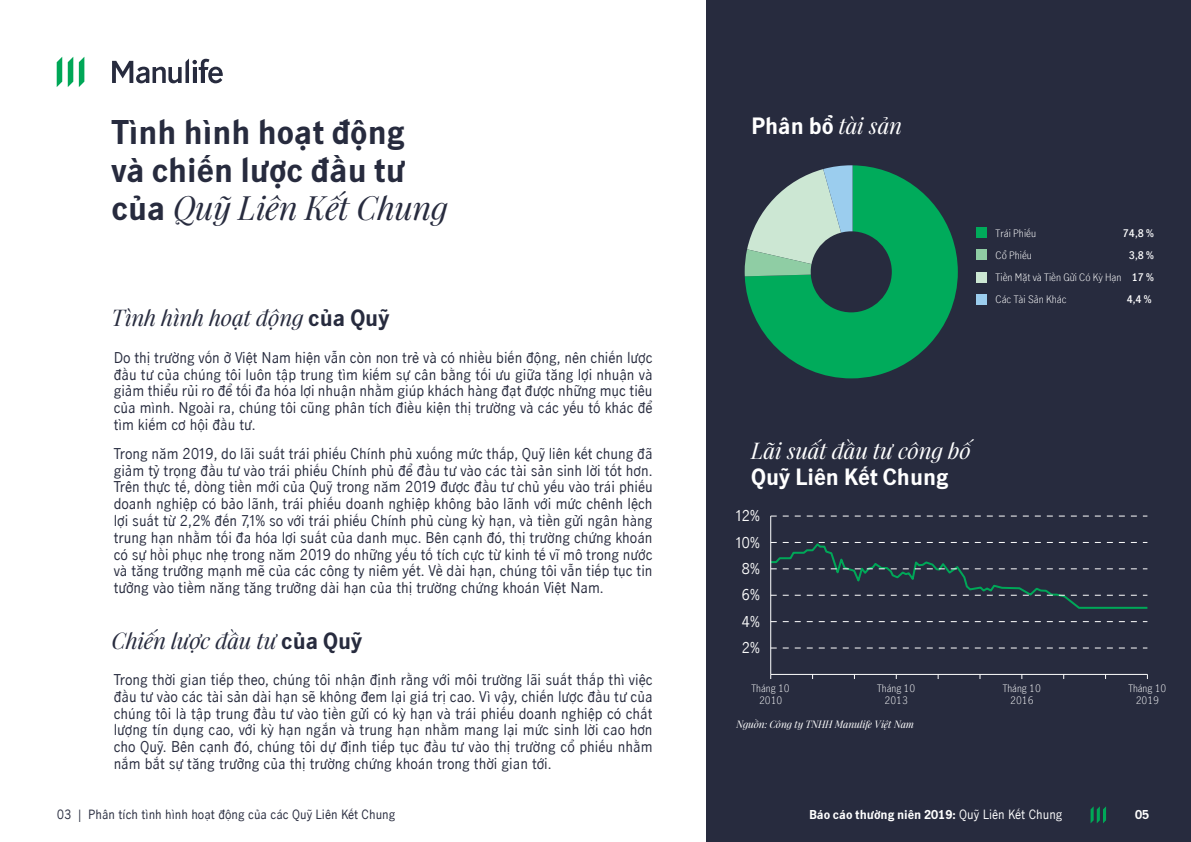
<style>
.page{position:relative;width:1191px;height:842px;background:#fff}
.page>*{position:absolute;margin:0;border:0;box-sizing:border-box;transform-origin:0 0}
.t1{font:700 32px/38.4px "Manulife JH Sans";color:#272b3e}
.t2{font:italic 32px "Manulife JH Serif";color:#272b3e}
.t3{font:italic 22px "Manulife JH Serif";color:#272b3e}
.t4{font:700 22px "Manulife JH Sans";color:#fff}
.t5{font:italic 22px "Manulife JH Serif";color:#fff}
.t6{font:14px/16.8px "Manulife JH Sans";color:#272b3e;text-align:justify}
.t7{font:14px "Manulife JH Sans";color:#fafafa}
.t8{font:12px "Manulife JH Sans";color:#272b3e}
.t9{font:700 12px "Manulife JH Sans";color:#fff}
.t10{font:300 10.2px/22.2px "Manulife JH Sans";color:#fff;text-align:justify}
.t11{font:300 10.2px/12.4px "Manulife JH Sans";color:#f9fafb;text-align:center;scale:.96 1}
.t12{font:600 10.2px "Manulife JH Sans";color:#fff}
.t13{font:italic 10px "Manulife JH Serif";color:#fff}
.s1{font-family:"Manulife JH Sans";font-weight:700;font-style:normal}
.s2{font-family:"Manulife JH Serif";font-weight:400;font-style:italic}
.s3{font-weight:600}
.s4{font-weight:400}
</style>
<div class="page">
<div style="left:707px;top:0;width:484px;height:842px;background:#272b3e"></div>
<svg style="left:79px;top:57px;width:5px;height:30px"></svg>
<svg style="left:68px;top:57px;width:5px;height:30px"></svg>
<svg style="left:57px;top:57px;width:5px;height:30px"></svg>
<svg style="left:112px;top:59px;width:111px;height:24px"></svg>
<svg style="left:1090px;top:806px;width:16px;height:17px"></svg>
<div style="left:976px;top:227px;width:11px;height:11px;background:#00ab5b"></div>
<div style="left:976px;top:272px;width:11px;height:11px;background:#cce7d3"></div>
<div style="left:976px;top:250px;width:11px;height:10px;background:#8fcda4"></div>
<div style="left:976px;top:294px;width:11px;height:11px;background:#9bcdee"></div>
<svg style="left:745px;top:165px;width:212px;height:213px;fill:#00ab5b"></svg>
<svg style="left:744px;top:165px;width:108px;height:111px"></svg>
<div style="left:810px;top:231px;width:81px;height:81px;background:#272b3e;border-radius:50%"></div>
<hr style="left:770px;top:674px;width:377px;height:1px;background:#fff">
<hr style="left:770px;top:516px;width:1px;height:158px;background:#fff">
<svg style="left:770px;top:648px;width:377px;height:1px"></svg>
<svg style="left:770px;top:621px;width:377px;height:1px"></svg>
<svg style="left:770px;top:541px;width:378px;height:69px"></svg>
<svg style="left:770px;top:516px;width:377px;height:1px"></svg>
<h1 class="t1" style="left:111px;top:111px;width:295px">Tình hình hoạt động và chiến lược đầu tư</h1>
<h1 class="t2" style="left:111px;top:185px;width:338px"><span class="s1">của</span> Quỹ Liên Kết Chung</h1>
<h2 class="t3" style="left:111px;top:302px;width:279px">Tình hình hoạt động <span class="s1">của Quỹ</span></h2>
<p class="t6" style="left:114px;top:348px;width:540px">Do thị trường vốn ở Việt Nam hiện vẫn còn non trẻ và có nhiều biến động, nên chiến lược đầu tư của chúng tôi luôn tập trung tìm kiếm sự cân bằng tối ưu giữa tăng lợi nhuận và giảm thiểu rủi ro để tối đa hóa lợi nhuận nhằm giúp khách hàng đạt được những mục tiêu của mình. Ngoài ra, chúng tôi cũng phân tích điều kiện thị trường và các yếu tố khác để tìm kiếm cơ hội đầu tư.</p>
<p class="t6" style="left:114px;top:444px;width:540px">Trong năm 2019, do lãi suất trái phiếu Chính phủ xuống mức thấp, Quỹ liên kết chung đã giảm tỷ trọng đầu tư vào trái phiếu Chính phủ để đầu tư vào các tài sản sinh lời tốt hơn.<br>Trên thực tế, dòng tiền mới của Quỹ trong năm 2019 được đầu tư chủ yếu vào trái phiếu doanh nghiệp có bảo lãnh, trái phiếu doanh nghiệp không bảo lãnh với mức chênh lệch lợi suất từ 2,2% đến 7,1% so với trái phiếu Chính phủ cùng kỳ hạn, và tiền gửi ngân hàng trung hạn nhằm tối đa hóa lợi suất của danh mục. Bên cạnh đó, thị trường chứng khoán có sự hồi phục nhẹ trong năm 2019 do những yếu tố tích cực từ kinh tế vĩ mô trong nước và tăng trưởng mạnh mẽ của các công ty niêm yết. Về dài hạn, chúng tôi vẫn tiếp tục tin tưởng vào tiềm năng tăng trưởng dài hạn của thị trường chứng khoán Việt Nam.</p>
<h2 class="t3" style="left:111px;top:624px;width:252px">Chiến lược đầu tư <span class="s1">của Quỹ</span></h2>
<p class="t6" style="left:114px;top:671px;width:540px">Trong thời gian tiếp theo, chúng tôi nhận định rằng với môi trường lãi suất thấp thì việc đầu tư vào các tài sản dài hạn sẽ không đem lại giá trị cao. Vì vậy, chiến lược đầu tư của chúng tôi là tập trung đầu tư vào tiền gửi có kỳ hạn và trái phiếu doanh nghiệp có chất lượng tín dụng cao, với kỳ hạn ngắn và trung hạn nhằm mang lại mức sinh lời cao hơn cho Quỹ. Bên cạnh đó, chúng tôi dự định tiếp tục đầu tư vào thị trường cổ phiếu nhằm nắm bắt sự tăng trưởng của thị trường chứng khoán trong thời gian tới.</p>
<h2 class="t4" style="left:751px;top:111px;width:152px">Phân bổ <span class="s2">tài sản</span></h2>
<p class="t10" style="left:995px;top:221px;width:42px">Trái Phiếu</p>
<p class="t12" style="left:1122px;top:226px;width:33px">74,8 %</p>
<p class="t10" style="left:995px;top:244px;width:38px">Cổ Phiếu</p>
<p class="t10" style="left:995px;top:244px;width:160px;text-indent:133px"><span class="s3">3,8 % </span>Tiền Mặt và Tiền Gửi Có Kỳ Hạn <span class="s3">17 % </span>Các Tài Sản Khác</p>
<p class="t12" style="left:1126px;top:292px;width:27px">4,4 %</p>
<h2 class="t5" style="left:751px;top:434px;width:221px">Lãi suất đầu tư công bố</h2>
<h2 class="t4" style="left:751px;top:462px;width:199px">Quỹ Liên Kết Chung</h2>
<p class="t7" style="left:736px;top:506px;width:25px">12%</p>
<p class="t7" style="left:736px;top:532px;width:25px">10%</p>
<p class="t7" style="left:741px;top:558px;width:20px">8%</p>
<p class="t7" style="left:741px;top:585px;width:20px">6%</p>
<p class="t7" style="left:741px;top:611px;width:20px">4%</p>
<p class="t7" style="left:741px;top:638px;width:20px">2%</p>
<p class="t11" style="left:751px;top:681px;width:41px">Tháng 10<br>2010</p>
<p class="t11" style="left:877px;top:681px;width:41px">Tháng 10<br>2013</p>
<p class="t11" style="left:1002px;top:681px;width:41px">Tháng 10<br>2016</p>
<p class="t11" style="left:1128px;top:681px;width:41px">Tháng 10<br>2019</p>
<p class="t13" style="left:736px;top:717px;width:179px">Nguồn: Công ty TNHH Manulife Việt Nam</p>
<p class="t8" style="left:57px;top:806px;width:340px">03 | Phân tích tình hình hoạt động của các Quỹ Liên Kết Chung</p>
<p class="t9" style="left:809px;top:806px;width:255px">Báo cáo thường niên 2019: <span class="s4">Quỹ Liên Kết Chung</span></p>
<p class="t9" style="left:1135px;top:806px;width:16px">05</p>
</div>
